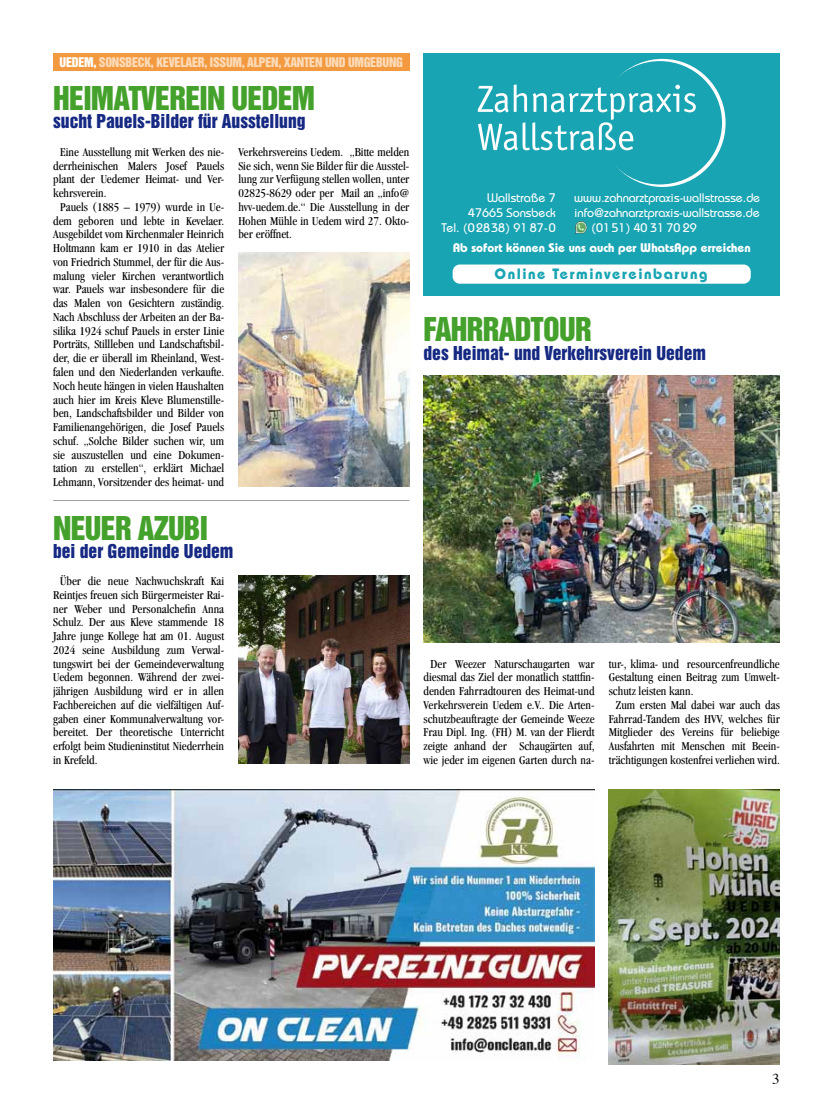
<style>
.page{position:relative;width:833px;height:1117px;background:#fff}
.page>*{position:absolute;margin:0;border:0;box-sizing:border-box;transform-origin:0 0}
.t1{font:30px "Helvetica Inserat";letter-spacing:-.025em;color:#44a12b}
.t2{font:17.5px "Helvetica Inserat";color:#162983}
.t3{font:700 15px "Bauhaus";letter-spacing:.1em;color:#18a4b2}
.t4{font:15px "Times";color:#000}
.t5{font:condensed 12.5px/13.8px "Garamond";color:#000;text-align:justify}
.t6{font:500 12.5px/15px "Bauhaus";color:#fff;text-align:right}
.t7{font:700 12.5px "Bauhaus";color:#fff}
.t8{font:12.25px "Helvetica Inserat";letter-spacing:-.025em;color:#fcdbb9}
.s1{color:#fff}
</style>
<div class="page">
<div style="left:53px;top:53px;width:356px;height:18px;background:#f39a40"></div>
<div style="left:423px;top:53px;width:357px;height:242px;background:#18a4b2"></div>
<svg style="left:599px;top:59px;width:126px;height:128px"></svg>
<div style="left:597px;top:61px;width:125px;height:123px;background:#18a4b2;border-radius:50%"></div>
<svg style="left:478px;top:84px;width:218px;height:66px"></svg>
<div style="left:452px;top:264px;width:298px;height:19px;background:#fff;border-radius:7px"></div>
<img style="left:575px;top:221px;width:12px;height:13px">
<img style="left:53px;top:789px;width:541px;height:271px">
<img style="left:423px;top:375px;width:357px;height:267px">
<img style="left:238px;top:252px;width:171px;height:234px">
<img style="left:609px;top:789px;width:171px;height:274px">
<img style="left:238px;top:575px;width:171px;height:188px">
<hr style="left:53px;top:500px;width:356px;height:1px;background:#9c9e9f">
<p class="t8" style="left:60px;top:54px;width:345px"><span class="s1">UEDEM,</span> SONSBECK, KEVELAER, ISSUM, ALPEN, XANTEN UND UMGEBUNG</p>
<h1 class="t1" style="left:53px;top:80px;width:264px">HEIMATVEREIN UEDEM</h1>
<h2 class="t2" style="left:53px;top:111px;width:254px">SUCHT PAUELS-BILDER FÜR AUSSTELLUNG</h2>
<p class="t5" style="left:238px;top:145px;width:172px">Verkehrsvereins Uedem. „Bitte melden Sie sich, wenn Sie Bilder für die Ausstel&shy;lung zur Verfügung stellen wollen, unter 02825-8629 oder per Mail an „info@ hvv-uedem.de.“ Die Ausstellung in der Hohen Mühle in Uedem wird 27. Okto&shy;ber eröffnet.</p>
<p class="t5" style="left:60px;top:145px;width:165px">Eine Ausstellung mit Werken des nie-</p>
<p class="t5" style="left:53px;top:159px;width:172px">derrheinischen Malers Josef Pauels</p>
<p class="t5" style="left:53px;top:172px;width:172px">plant der Uedemer Heimat- und Ver-</p>
<p class="t5" style="left:53px;top:186px;width:55px">kehrsverein.</p>
<p class="t5" style="left:60px;top:200px;width:165px">Pauels (1885 – 1979) wurde in Ue-</p>
<p class="t5" style="left:53px;top:214px;width:172px">dem geboren und lebte in Kevelaer.</p>
<p class="t5" style="left:53px;top:227px;width:172px">Ausgebildet vom Kirchenmaler Heinrich</p>
<p class="t5" style="left:53px;top:241px;width:172px">Holtmann kam er 1910 in das Atelier</p>
<p class="t5" style="left:53px;top:255px;width:172px">von Friedrich Stummel, der für die Aus-</p>
<p class="t5" style="left:53px;top:269px;width:172px">malung vieler Kirchen verantwortlich</p>
<p class="t5" style="left:53px;top:282px;width:172px">war. Pauels war insbesondere für die</p>
<p class="t5" style="left:53px;top:296px;width:172px">das Malen von Gesichtern zuständig.</p>
<p class="t5" style="left:53px;top:310px;width:172px">Nach Abschluss der Arbeiten an der Ba-</p>
<p class="t5" style="left:53px;top:324px;width:172px">silika 1924 schuf Pauels in erster Linie</p>
<p class="t5" style="left:53px;top:337px;width:172px">Porträts, Stillleben und Landschaftsbil-</p>
<p class="t5" style="left:53px;top:351px;width:172px">der, die er überall im Rheinland, West-</p>
<p class="t5" style="left:53px;top:365px;width:172px">falen und den Niederlanden verkaufte.</p>
<p class="t5" style="left:53px;top:379px;width:172px">Noch heute hängen in vielen Haushalten</p>
<p class="t5" style="left:53px;top:392px;width:172px">auch hier im Kreis Kleve Blumenstille-</p>
<p class="t5" style="left:53px;top:406px;width:172px">ben, Landschaftsbilder und Bilder von</p>
<p class="t5" style="left:53px;top:420px;width:172px">Familienangehörigen, die Josef Pauels</p>
<p class="t5" style="left:53px;top:434px;width:172px">schuf. „Solche Bilder suchen wir, um</p>
<p class="t5" style="left:53px;top:447px;width:172px">sie auszustellen und eine Dokumen-</p>
<p class="t5" style="left:53px;top:461px;width:172px">tation zu erstellen“, erklärt Michael</p>
<p class="t5" style="left:53px;top:475px;width:172px">Lehmann, Vorsitzender des heimat- und</p>
<h1 class="t1" style="left:53px;top:510px;width:154px">NEUER AZUBI</h1>
<h2 class="t2" style="left:53px;top:541px;width:182px">BEI DER GEMEINDE UEDEM</h2>
<p class="t5" style="left:53px;top:574px;width:172px;text-indent:7px">Über die neue Nachwuchskraft Kai Reintjes freuen sich Bürgermeister Rai&shy;ner Weber und Personalchefin Anna Schulz. Der aus Kleve stammende 18<br>Jahre junge Kollege hat am 01. August 2024 seine Ausbildung zum Verwal&shy;tungswirt bei der Gemeindeverwaltung Uedem begonnen. Während der zwei&shy;jährigen Ausbildung wird er in allen Fachbereichen auf die vielfältigen Auf&shy;gaben einer Kommunalverwaltung vor&shy;bereitet. Der theoretische Unterricht erfolgt beim Studieninstitut Niederrhein in Krefeld.</p>
<p class="t6" style="left:441px;top:190px;width:116px">Wallstraße 7<br>47665 Sonsbeck<br>Tel. (02838) 91 87-0</p>
<p class="t6" style="left:574px;top:190px;width:188px">www.zahnarztpraxis-wallstrasse.de</p>
<p class="t6" style="left:574px;top:205px;width:187px">info@zahnarztpraxis-wallstrasse.de</p>
<p class="t6" style="left:591px;top:220px;width:107px">(0151) 40 31 70 29</p>
<p class="t3" style="left:494px;top:264px;width:214px">Online Terminvereinbarung</p>
<p class="t7" style="left:452px;top:240px;width:299px">Ab sofort können Sie uns auch per WhatsApp erreichen</p>
<h1 class="t1" style="left:423px;top:311px;width:170px">FAHRRADTOUR</h1>
<h2 class="t2" style="left:423px;top:343px;width:284px">DES HEIMAT- UND VERKEHRSVEREIN UEDEM</h2>
<p class="t5" style="left:423px;top:656px;width:172px;text-align:center">Der Weezer Naturschaugarten war diesmal das Ziel der monatlich stattfin&shy;denden Fahrradtouren des Heimat-und Verkehrsverein Uedem e.V.. Die Arten&shy;schutzbeauftragte der Gemeinde Weeze Frau Dipl. Ing. (FH) M. van der Flierdt zeigte anhand der Schaugärten auf, wie jeder im eigenen Garten durch na-</p>
<p class="t5" style="left:609px;top:656px;width:172px">tur-, klima- und resourcenfreundliche</p>
<p class="t5" style="left:609px;top:670px;width:172px">Gestaltung einen Beitrag zum Umwelt-</p>
<p class="t5" style="left:609px;top:684px;width:86px">schutz leisten kann.</p>
<p class="t5" style="left:616px;top:697px;width:165px">Zum ersten Mal dabei war auch das</p>
<p class="t5" style="left:609px;top:711px;width:172px">Fahrrad-Tandem des HVV, welches für</p>
<p class="t5" style="left:609px;top:725px;width:172px">Mitglieder des Vereins für beliebige</p>
<p class="t5" style="left:609px;top:739px;width:172px">Ausfahrten mit Menschen mit Beein-</p>
<p class="t5" style="left:609px;top:752px;width:172px">trächtigungen kostenfrei verliehen wird.</p>
<p class="t4" style="left:772px;top:1064px;width:9px">3</p>
</div>
